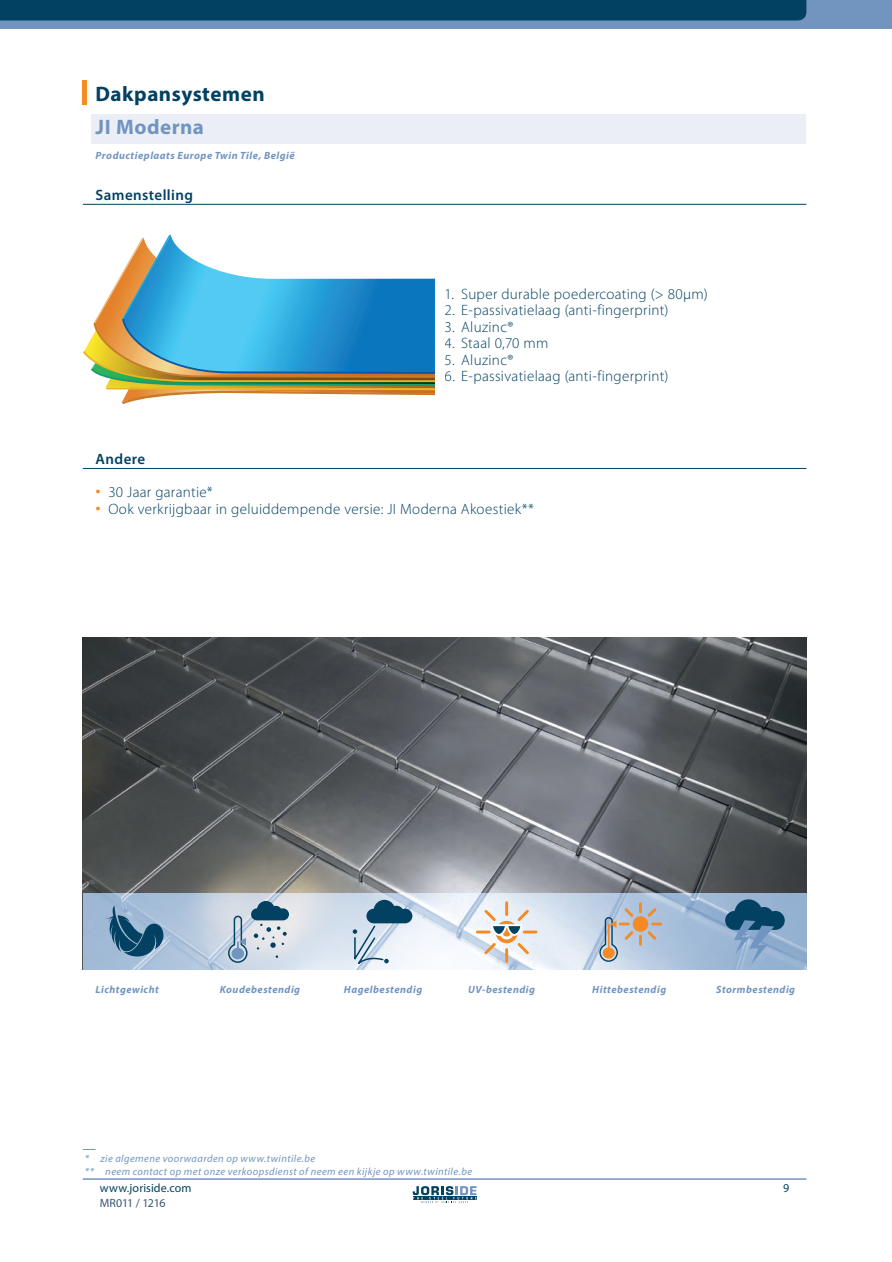
<style>
.page{position:relative;width:892px;height:1262px;background:#fff}
.page>*{position:absolute;margin:0;border:0;box-sizing:border-box;transform-origin:0 0}
.t1{font:700 21px "Myriad Pro";letter-spacing:.02em;color:#024161}
.t2{font:700 21px "Myriad Pro";letter-spacing:.025em;color:#7295c0}
.t3{font:300 15px "Myriad Pro";letter-spacing:.02em;color:#024161}
.t4{font:600 15px "Myriad Pro";letter-spacing:.025em;color:#024161}
.t5{font:12px "Myriad Pro";letter-spacing:.01em;color:#024161}
.t6{font:12px "Myriad Pro";letter-spacing:-.04em;color:#3a5876}
.t7{font:italic 700 10.5px "Myriad Pro";letter-spacing:.05em;color:#7295c0}
.t8{font:italic 10.5px/12.6px "Myriad Pro";letter-spacing:.04em;color:#7295c0}
.s1{font-size:21px;color:#f68b1f}
</style>
<div class="page">
<hr style="left:83px;top:1178px;width:723px;height:1px;background:#7295c0">
<hr style="left:83px;top:81px;width:4px;height:24px;background:#f68b1f">
<div style="left:91px;top:114px;width:714px;height:29px;background:#ebeff5"></div>
<hr style="left:83px;top:204px;width:723px;height:1px;background:#024161">
<hr style="left:83px;top:468px;width:723px;height:1px;background:#024161">
<svg style="left:83px;top:235px;width:352px;height:169px"></svg>
<img style="left:83px;top:637px;width:723px;height:256px">
<svg style="left:83px;top:893px;width:723px;height:76px;background:#c4d3e5"></svg>
<svg style="left:105px;top:905px;width:58px;height:53px;background:#5e87a4"></svg>
<svg style="left:352px;top:899px;width:60px;height:65px"></svg>
<svg style="left:599px;top:903px;width:61px;height:59px;background:#bababe"></svg>
<svg style="left:228px;top:901px;width:61px;height:62px;background:#a8bbc9"></svg>
<svg style="left:477px;top:902px;width:58px;height:59px"></svg>
<svg style="left:724px;top:899px;width:60px;height:65px;background:#658cad"></svg>
<svg style="left:412px;top:1186px;width:64px;height:16px"></svg>
<div style="left:0;top:0;width:891px;height:29px;background:#7295c0"></div>
<div style="left:0;top:0;width:806px;height:20px;background:#024161"></div>
<h1 class="t1" style="left:95px;top:80px;width:170px">Dakpansystemen</h1>
<h1 class="t2" style="left:95px;top:113px;width:110px">JI Moderna</h1>
<p class="t7" style="left:95px;top:149px;width:200px">Productieplaats Europe Twin Tile, België</p>
<p class="t4" style="left:95px;top:185px;width:99px">Samenstelling</p>
<p class="t3" style="left:444px;top:285px;width:264px">1. Super durable poedercoating (&gt; 80µm)</p>
<p class="t3" style="left:444px;top:301px;width:225px">2. E-passivatielaag (anti-fingerprint)</p>
<p class="t3" style="left:444px;top:318px;width:70px">3. Aluzinc®</p>
<p class="t3" style="left:444px;top:334px;width:105px">4. Staal 0,70 mm</p>
<p class="t3" style="left:444px;top:351px;width:70px">5. Aluzinc®</p>
<p class="t3" style="left:444px;top:367px;width:225px">6. E-passivatielaag (anti-fingerprint)</p>
<p class="t4" style="left:95px;top:449px;width:51px">Andere</p>
<p class="t3" style="left:95px;top:483px;width:119px"><span class="s1">•</span> 30 Jaar garantie*</p>
<p class="t3" style="left:95px;top:499px;width:440px"><span class="s1">•</span> Ook verkrijgbaar in geluiddempende versie: JI Moderna Akoestiek**</p>
<p class="t7" style="left:95px;top:982px;width:65px">Lichtgewicht</p>
<p class="t7" style="left:220px;top:982px;width:82px">Koudebestendig</p>
<p class="t7" style="left:344px;top:982px;width:80px">Hagelbestendig</p>
<p class="t7" style="left:468px;top:982px;width:69px">UV-bestendig</p>
<p class="t7" style="left:592px;top:982px;width:75px">Hittebestendig</p>
<p class="t7" style="left:716px;top:982px;width:80px">Stormbestendig</p>
<p class="t8" style="left:85px;top:1151px;width:388px">* zie algemene voorwaarden op www.twintile.be<br>** neem contact op met onze verkoopsdienst of neem een kijkje op www.twintile.be</p>
<p class="t5" style="left:100px;top:1180px;width:93px">www.joriside.com</p>
<p class="t5" style="left:782px;top:1180px;width:8px">9</p>
<p class="t6" style="left:100px;top:1195px;width:67px">MR011 / 1216</p>
</div>
